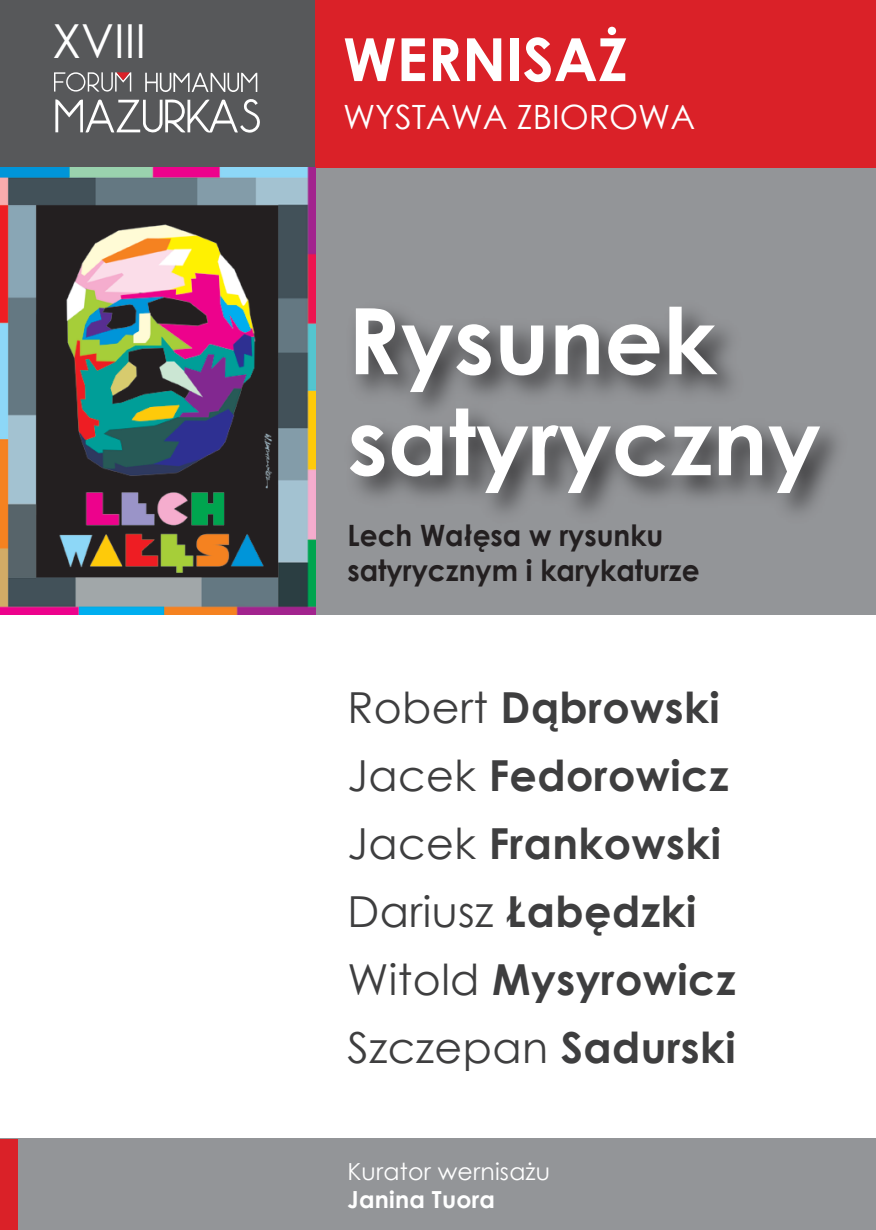
<style>
.page{position:relative;width:876px;height:1230px;background:#fff}
.page>*{position:absolute;margin:0;border:0;box-sizing:border-box;transform-origin:0 0}
.t1{font:700 91.7px/101px "Century Gothic";color:#fff}
.t2{font:700 59.5px "Century Gothic";color:#fff}
.t3{font:46.9px "Century Gothic";color:#fff}
.t4{font:700 42.7px/68.1px "Century Gothic";letter-spacing:.01em;color:#3e3e3f}
.t5{font:33.43px "Century Gothic";color:#fff}
.t6{font:700 29.4px/35.4px "Century Gothic";color:#231f20;scale:.95 1}
.t7{font:23.45px/28.2px "Century Gothic";letter-spacing:.01em;color:#fff}
.s1{font-weight:400}
.s2{font-weight:700}
</style>
<div class="page">
<div style="left:0;top:0;width:315px;height:168px;background:#57585a"></div>
<svg style="left:315px;top:168px;width:560px;height:446px;background:#8a8c8f"></svg>
<div style="left:0;top:1138px;width:875px;height:91px;background:#939598"></div>
<div style="left:315px;top:0;width:560px;height:168px;background:#da2128"></div>
<svg style="left:54px;top:72px;width:77px;height:20px"></svg>
<svg style="left:145px;top:73px;width:112px;height:19px"></svg>
<svg style="left:55px;top:99px;width:205px;height:34px"></svg>
<div style="left:0;top:1138px;width:18px;height:91px;background:#da2128"></div>
<img style="left:0;top:168px;width:315px;height:446px">
<p class="t3" style="left:53px;top:8px;width:95px">XVIII</p>
<p class="t2" style="left:343px;top:14px;width:286px">WERNISAŻ</p>
<p class="t5" style="left:343px;top:94px;width:353px">WYSTAWA ZBIOROWA</p>
<p class="t1" style="left:347px;top:286px;width:474px">Rysunek satyryczny</p>
<p class="t6" style="left:347px;top:516px;width:372px">Lech Wałęsa w rysunku satyrycznym i karykaturze</p>
<p class="t4" style="left:347px;top:671px;width:389px"><span class="s1">Robert</span> Dąbrowski<br><span class="s1">Jacek</span> Fedorowicz<br><span class="s1">Jacek</span> Frankowski<br><span class="s1">Dariusz</span> Łabędzki<br><span class="s1">Witold</span> Mysyrowicz<br><span class="s1">Szczepan</span> Sadurski</p>
<p class="t7" style="left:347px;top:1156px;width:204px">Kurator wernisażu<br><span class="s2">Janina Tuora</span></p>
</div>
